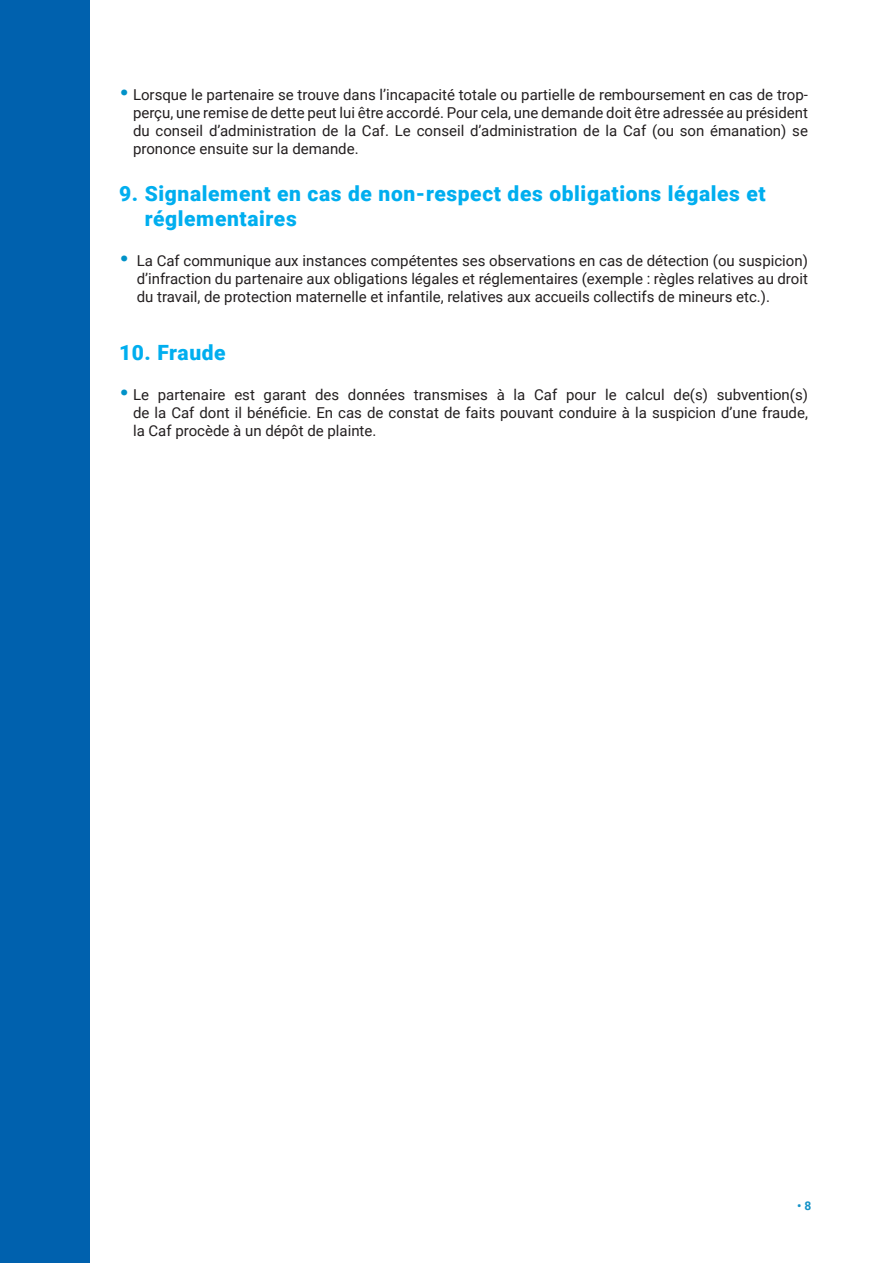
<style>
.page{position:relative;width:893px;height:1263px;background:#fff}
.page>*{position:absolute;margin:0;border:0;box-sizing:border-box;transform-origin:0 0}
.texte{font:900 21px/25.2px "Roboto";letter-spacing:.03em;color:#00aeef}
.Titre_01_MaaxBlack{font:900 21px "Roboto";letter-spacing:.03em;color:#00aeef}
.texte-2{font:15px/18px "Roboto";color:#231f20;text-align:justify}
.t1{font:700 12px "Roboto";color:#1492c7}
.s1{font-family:"Gotham";font-weight:500;font-size:21px;color:#0092c8}
</style>
<div class="page">
<div style="left:0;top:0;width:90px;height:1263px;background:#0061ae"></div>
<p class="texte-2" style="left:133px;top:85px;width:676px;text-indent:-14px"><span class="s1">•</span> Lorsque le partenaire se trouve dans l’incapacité totale ou partielle de remboursement en cas de trop&shy;perçu, une remise de dette peut lui être accordé. Pour cela, une demande doit être adressée au président du conseil d’administration de la Caf. Le conseil d’administration de la Caf (ou son émanation) se prononce ensuite sur la demande.</p>
<p class="texte" style="left:145px;top:180px;width:623px;text-indent:-26px">9. Signalement en cas de non-respect des obligations légales et réglementaires</p>
<p class="texte-2" style="left:137px;top:251px;width:673px;text-indent:-18px"><span class="s1">•</span> La Caf communique aux instances compétentes ses observations en cas de détection (ou suspicion) d’infraction du partenaire aux obligations légales et réglementaires (exemple : règles relatives au droit du travail, de protection maternelle et infantile, relatives aux accueils collectifs de mineurs etc.).</p>
<p class="Titre_01_MaaxBlack" style="left:119px;top:338px;width:108px">10. Fraude</p>
<p class="texte-2" style="left:133px;top:385px;width:676px;text-indent:-14px"><span class="s1">•</span> Le partenaire est garant des données transmises à la Caf pour le calcul de(s) subvention(s) de la Caf dont il bénéficie. En cas de constat de faits pouvant conduire à la suspicion d’une fraude, la Caf procède à un dépôt de plainte.</p>
<p class="t1" style="left:797px;top:1198px;width:16px">• 8</p>
</div>
